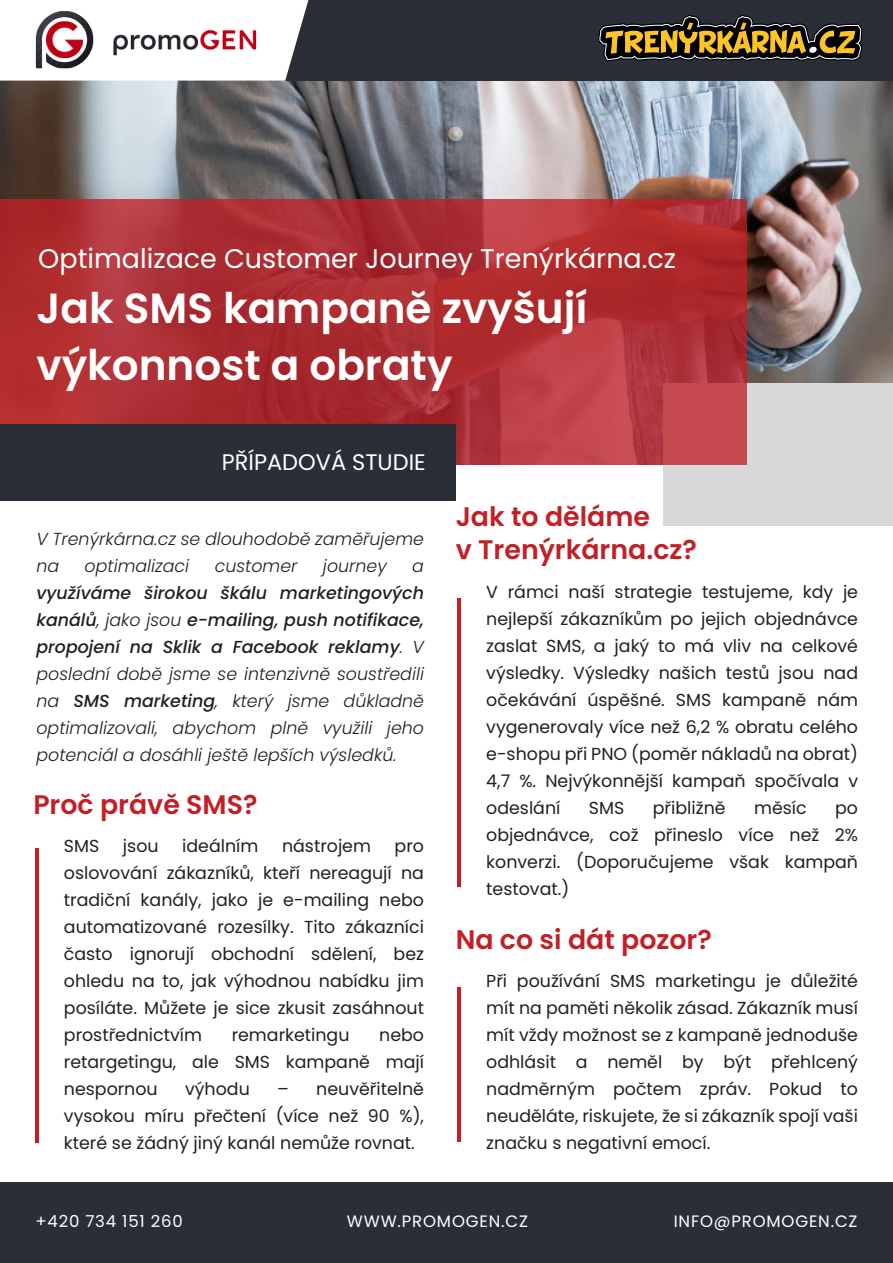
<style>
.page{position:relative;width:893px;height:1263px;background:#fff}
.page>*{position:absolute;margin:0;border:0;box-sizing:border-box;transform-origin:0 0}
.t1{font:600 42.15px/57px "Poppins";color:#fff}
.t2{font:27px "Poppins";color:#fff}
.t3{font:600 26.85px/33.5px "Poppins";color:#c12027}
.t4{font:22.5px "Poppins";color:#fff}
.t5{font:17.4px/27px "Poppins";color:#231f20;text-align:justify}
.t6{font:italic 300 17.4px/27px "Poppins";color:#231f20}
.t7{font:16.5px "Poppins";letter-spacing:.05em;color:#fff}
.s1{font-weight:500}
</style>
<div class="page">
<img style="left:0;top:81px;width:893px;height:302px">
<div style="left:285px;top:0;width:608px;height:81px;background:#292e37"></div>
<svg style="left:0;top:0;width:308px;height:81px"></svg>
<div style="left:663px;top:383px;width:230px;height:143px;background:#d7d9d8"></div>
<svg style="left:0;top:199px;width:746px;height:266px;background:#af3135"></svg>
<div style="left:0;top:425px;width:456px;height:76px;background:#292e37"></div>
<img style="left:15px;top:0;width:263px;height:89px">
<hr style="left:35px;top:848px;width:4px;height:294px;background:#c12027">
<hr style="left:458px;top:598px;width:3px;height:289px;background:#c12027">
<hr style="left:458px;top:987px;width:3px;height:154px;background:#c12027">
<div style="left:0;top:1182px;width:893px;height:81px;background:#292e37"></div>
<svg style="left:598px;top:15px;width:264px;height:46px"></svg>
<h2 class="t2" style="left:38px;top:242px;width:639px">Optimalizace Customer Journey Trenýrkárna.cz</h2>
<h1 class="t1" style="left:36px;top:280px;width:553px">Jak SMS kampaně zvyšují výkonnost a obraty</h1>
<p class="t4" style="left:222px;top:449px;width:205px">PŘÍPADOVÁ STUDIE</p>
<p class="t6" style="left:36px;top:525px;width:389px">V Trenýrkárna.cz se dlouhodobě zaměřujeme na</p>
<p class="t6" style="left:85px;top:552px;width:106px">optimalizaci</p>
<p class="t6" style="left:215px;top:552px;width:84px">customer</p>
<p class="t6" style="left:323px;top:552px;width:65px">journey</p>
<p class="t6" style="left:412px;top:552px;width:13px">a</p>
<p class="t6" style="left:36px;top:579px;width:389px;text-align:justify"><span class="s1">využíváme širokou škálu marketingových kanálů</span>, jako jsou <span class="s1">e-mailing, push notifikace, propojení na Sklik a Facebook reklamy</span>. V poslední době jsme se intenzivně soustředili na <span class="s1">SMS marketing</span>, který jsme důkladně optimalizovali, abychom plně využili jeho potenciál a dosáhli ještě lepších výsledků.</p>
<h3 class="t3" style="left:33px;top:788px;width:226px">Proč právě SMS?</h3>
<p class="t5" style="left:64px;top:832px;width:37px">SMS</p>
<p class="t5" style="left:123px;top:832px;width:37px">jsou</p>
<p class="t5" style="left:182px;top:832px;width:78px">ideálním</p>
<p class="t5" style="left:282px;top:832px;width:90px">nástrojem</p>
<p class="t5" style="left:64px;top:832px;width:362px;text-indent:331px">pro oslovování zákazníků, kteří nereagují na tradiční kanály, jako je e-mailing nebo automatizované rozesílky. Tito zákazníci často ignorují obchodní sdělení, bez ohledu na to, jak výhodnou nabídku jim posíláte. Můžete je sice zkusit zasáhnout prostřednictvím</p>
<p class="t5" style="left:232px;top:1021px;width:119px">remarketingu</p>
<p class="t5" style="left:64px;top:1021px;width:362px;text-indent:315px">nebo retargetingu, ale SMS kampaně mají nespornou</p>
<p class="t5" style="left:185px;top:1075px;width:66px">výhodu</p>
<p class="t5" style="left:64px;top:1075px;width:362px;text-indent:213px">– neuvěřitelně vysokou míru přečtení (více než 90 %), které se žádný jiný kanál nemůže rovnat.</p>
<h3 class="t3" style="left:456px;top:500px;width:243px">Jak to děláme<br>v Trenýrkárna.cz?</h3>
<p class="t5" style="left:486px;top:579px;width:373px">V rámci naší strategie testujeme, kdy je nejlepší zákazníkům po jejich objednávce zaslat SMS, a jaký to má vliv na celkové výsledky. Výsledky našich testů jsou nad očekávání úspěšné. SMS kampaně nám vygenerovaly více než 6,2 % obratu celého e-shopu při PNO (poměr nákladů na obrat)<br>4,7 %. Nejvýkonnější kampaň spočívala v odeslání</p>
<p class="t5" style="left:589px;top:795px;width:37px">SMS</p>
<p class="t5" style="left:653px;top:795px;width:74px">přibližně</p>
<p class="t5" style="left:754px;top:795px;width:54px">měsíc</p>
<p class="t5" style="left:486px;top:795px;width:373px;text-indent:349px">po objednávce, což přineslo více než 2% konverzi. (Doporučujeme však kampaň testovat.)</p>
<h3 class="t3" style="left:456px;top:923px;width:258px">Na co si dát pozor?</h3>
<p class="t5" style="left:486px;top:967px;width:373px">Při používání SMS marketingu je důležité mít na paměti několik zásad. Zákazník musí mít vždy možnost se z kampaně jednoduše odhlásit a neměl by být přehlcený nadměrným počtem zpráv. Pokud to neuděláte, riskujete, že si zákazník spojí vaši značku s negativní emocí.</p>
<p class="t7" style="left:35px;top:1212px;width:149px">+420 734 151 260</p>
<p class="t7" style="left:347px;top:1212px;width:183px">WWW.PROMOGEN.CZ</p>
<p class="t7" style="left:674px;top:1212px;width:185px">INFO@PROMOGEN.CZ</p>
</div>
